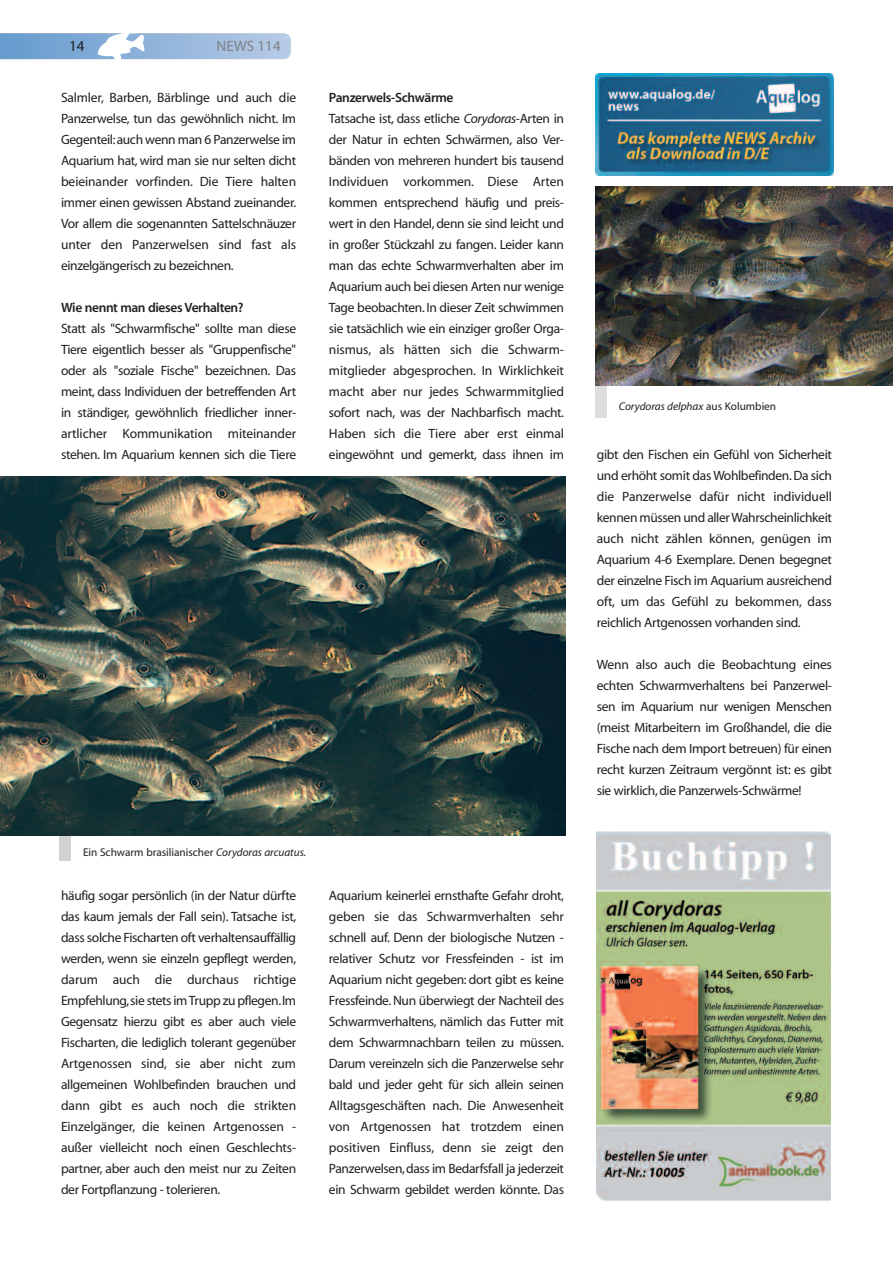
<style>
.page{position:relative;width:893px;height:1263px;background:#fff}
.page>*{position:absolute;margin:0;border:0;box-sizing:border-box;transform-origin:0 0}
.t1{font:15px "Myriad MM 412 wt 601 wd";color:#808285}
.t2{font:15px "Myriad MM 412 wt 601 wd";color:#231f20}
.t3{font:13.5px/21px "Myriad MM 412 wt 601 wd";letter-spacing:-.025em;color:#231f20;text-align:justify}
.t4{font:13.5px "Myriad MM 565 wt 600 wd";letter-spacing:-.025em;color:#231f20}
.t5{font:11.25px "Myriad MM 412 wt 601 wd";color:#231f20}
.t6{font:11.25px "Myriad MM It 412 wt 601 wd";color:#231f20}
.s1{font-family:"Myriad MM It 412 wt 601 wd"}
.s2{font-family:"Myriad MM 412 wt 601 wd"}
</style>
<div class="page">
<svg style="left:0;top:33px;width:291px;height:27px;background:#9dbcde"></svg>
<img style="left:595px;top:73px;width:238px;height:102px">
<img style="left:597px;top:832px;width:234px;height:369px">
<div style="left:595px;top:375px;width:12px;height:43px;background:#dcdddf"></div>
<img style="left:596px;top:186px;width:297px;height:199px">
<div style="left:60px;top:818px;width:11px;height:42px;background:#d1d2d4"></div>
<img style="left:0;top:477px;width:565px;height:359px">
<p class="t2" style="left:69px;top:41px;width:17px">14</p>
<p class="t1" style="left:217px;top:41px;width:66px">NEWS 114</p>
<p class="t3" style="left:61px;top:88px;width:237px">Salmler, Barben, Bärblinge und auch die Panzerwelse, tun das gewöhnlich nicht. Im Gegenteil:auch wenn man 6 Panzerwelse im Aquarium hat, wird man sie nur selten dicht beieinander vorfinden. Die Tiere halten immer einen gewissen Abstand zueinander.<br>Vor allem die sogenannten Sattelschnäuzer unter den Panzerwelsen sind fast als einzelgängerisch zu bezeichnen.</p>
<p class="t4" style="left:61px;top:302px;width:184px">Wie nennt man dieses Verhalten?</p>
<p class="t3" style="left:61px;top:319px;width:237px">Statt als "Schwarmfische" sollte man diese Tiere eigentlich besser als "Gruppenfische" oder als "soziale Fische" bezeichnen. Das meint, dass Individuen der betreffenden Art in ständiger, gewöhnlich friedlicher inner&shy;artlicher Kommunikation miteinander stehen. Im Aquarium kennen sich die Tiere</p>
<p class="t4" style="left:329px;top:92px;width:126px">Panzerwels-Schwärme</p>
<p class="t3" style="left:329px;top:109px;width:237px">Tatsache ist, dass etliche <span class="s1">Corydoras</span>-Arten in der Natur in echten Schwärmen, also Ver&shy;bänden von mehreren hundert bis tausend Individuen vorkommen. Diese Arten kommen entsprechend häufig und preis&shy;wert in den Handel, denn sie sind leicht und in großer Stückzahl zu fangen. Leider kann man das echte Schwarmverhalten aber im Aquarium auch bei diesen Arten nur wenige Tage beobachten. In dieser Zeit schwimmen sie tatsächlich wie ein einziger großer Orga&shy;nismus, als hätten sich die Schwarm&shy;mitglieder abgesprochen. In Wirklichkeit macht aber nur jedes Schwarmmitglied sofort nach, was der Nachbarfisch macht.<br>Haben sich die Tiere aber erst einmal eingewöhnt und gemerkt, dass ihnen im</p>
<p class="t5" style="left:83px;top:848px;width:225px">Ein Schwarm brasilianischer <span class="s1">Corydoras arcuatus.</span></p>
<p class="t3" style="left:61px;top:886px;width:237px">häufig sogar persönlich (in der Natur dürfte das kaum jemals der Fall sein). Tatsache ist, dass solche Fischarten oft verhaltensauffällig werden, wenn sie einzeln gepflegt werden, darum auch die durchaus richtige Empfehlung,sie stets imTrupp zu pflegen.Im Gegensatz hierzu gibt es aber auch viele Fischarten, die lediglich tolerant gegenüber Artgenossen sind, sie aber nicht zum allgemeinen Wohlbefinden brauchen und dann gibt es auch noch die strikten Einzelgänger, die keinen Artgenossen - außer vielleicht noch einen Geschlechts&shy;partner, aber auch den meist nur zu Zeiten der Fortpflanzung - tolerieren.</p>
<p class="t3" style="left:329px;top:886px;width:237px">Aquarium keinerlei ernsthafte Gefahr droht, geben sie das Schwarmverhalten sehr schnell auf. Denn der biologische Nutzen - relativer Schutz vor Fressfeinden - ist im Aquarium nicht gegeben: dort gibt es keine Fressfeinde. Nun überwiegt der Nachteil des Schwarmverhaltens, nämlich das Futter mit dem Schwarmnachbarn teilen zu müssen.<br>Darum vereinzeln sich die Panzerwelse sehr bald und jeder geht für sich allein seinen Alltagsgeschäften nach. Die Anwesenheit von Artgenossen hat trotzdem einen positiven Einfluss, denn sie zeigt den Panzerwelsen,dass im Bedarfsfall ja jederzeit ein Schwarm gebildet werden könnte. Das</p>
<p class="t6" style="left:619px;top:401px;width:159px">Corydoras delphax <span class="s2">aus Kolumbien</span></p>
<p class="t3" style="left:597px;top:445px;width:237px">gibt den Fischen ein Gefühl von Sicherheit und erhöht somit das Wohlbefinden.Da sich die Panzerwelse dafür nicht individuell kennen müssen und allerWahrscheinlichkeit auch nicht zählen können, genügen im Aquarium 4-6 Exemplare. Denen begegnet der einzelne Fisch im Aquarium ausreichend oft, um das Gefühl zu bekommen, dass reichlich Artgenossen vorhanden sind.</p>
<p class="t3" style="left:597px;top:655px;width:237px">Wenn also auch die Beobachtung eines echten Schwarmverhaltens bei Panzerwel&shy;sen im Aquarium nur wenigen Menschen (meist Mitarbeitern im Großhandel, die die Fische nach dem Import betreuen) für einen recht kurzen Zeitraum vergönnt ist: es gibt sie wirklich,die Panzerwels-Schwärme!</p>
</div>
